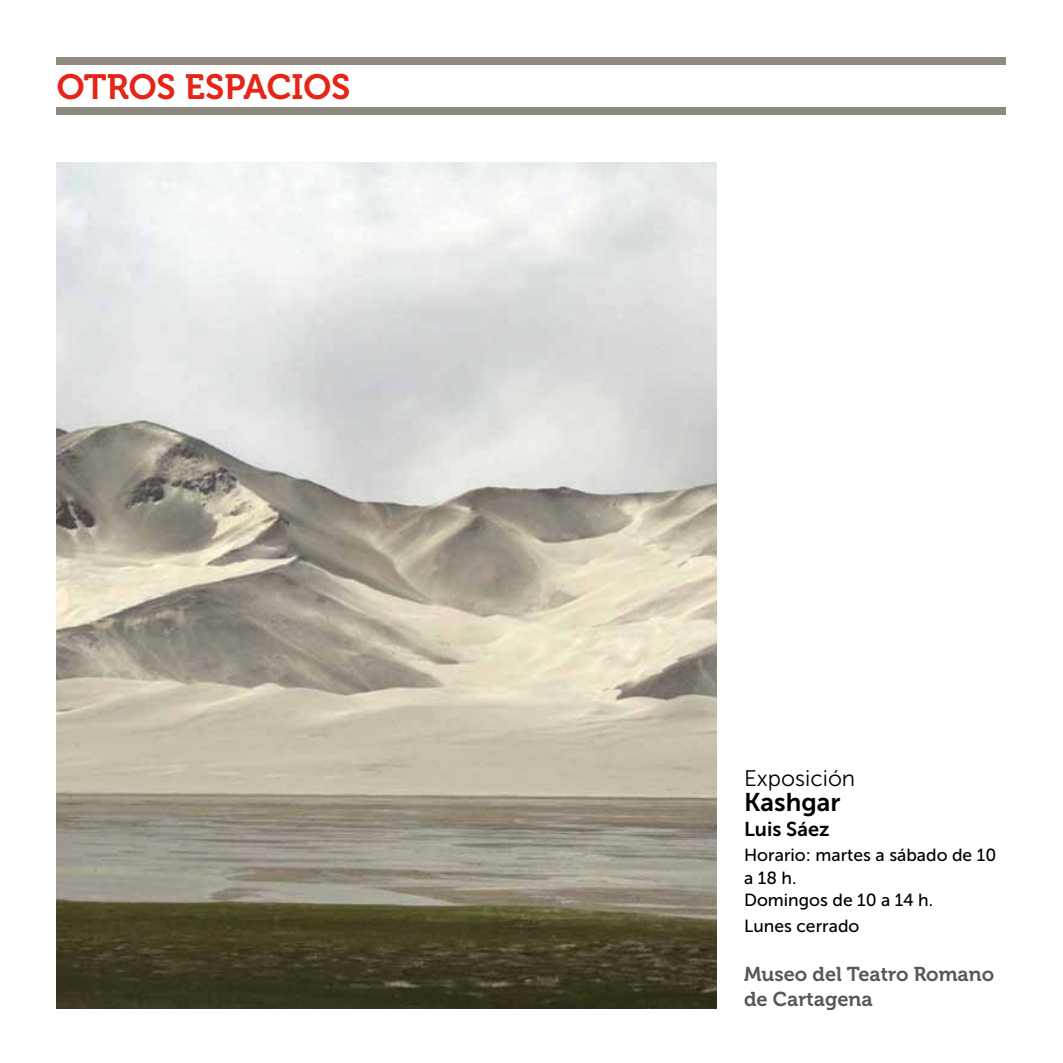
<style>
.page{position:relative;width:1063px;height:1063px;background:#fff}
.page>*{position:absolute;margin:0;border:0;box-sizing:border-box;transform-origin:0 0}
.t1{font:35px "Museo 700";color:#e42618}
.t2{font:25.5px "Museo Sans 700";color:#000}
.t3{font:22.5px "Museo Sans 300";color:#000}
.t4{font:20px/25px "Museo 700";color:#58585a}
.t5{font:20px "Museo Sans 700";color:#000}
.t6{font:17.5px/22.5px "Museo Sans 500";color:#000}
</style>
<div class="page">
<div style="left:57px;top:57px;width:949px;height:8px;background:#8f8a80"></div>
<div style="left:57px;top:107px;width:949px;height:8px;background:#8f8a80"></div>
<img style="left:57px;top:163px;width:660px;height:846px">
<h1 class="t1" style="left:57px;top:67px;width:295px">OTROS ESPACIOS</h1>
<p class="t3" style="left:744px;top:767px;width:113px">Exposición</p>
<h2 class="t2" style="left:744px;top:788px;width:98px">Kashgar</h2>
<p class="t5" style="left:744px;top:818px;width:87px">Luis Sáez</p>
<p class="t6" style="left:744px;top:844px;width:254px">Horario: martes a sábado de 10 a 18 h.<br>Domingos de 10 a 14 h.</p>
<p class="t6" style="left:744px;top:914px;width:117px">Lunes cerrado</p>
<p class="t4" style="left:744px;top:962px;width:252px">Museo del Teatro Romano de Cartagena</p>
</div>
